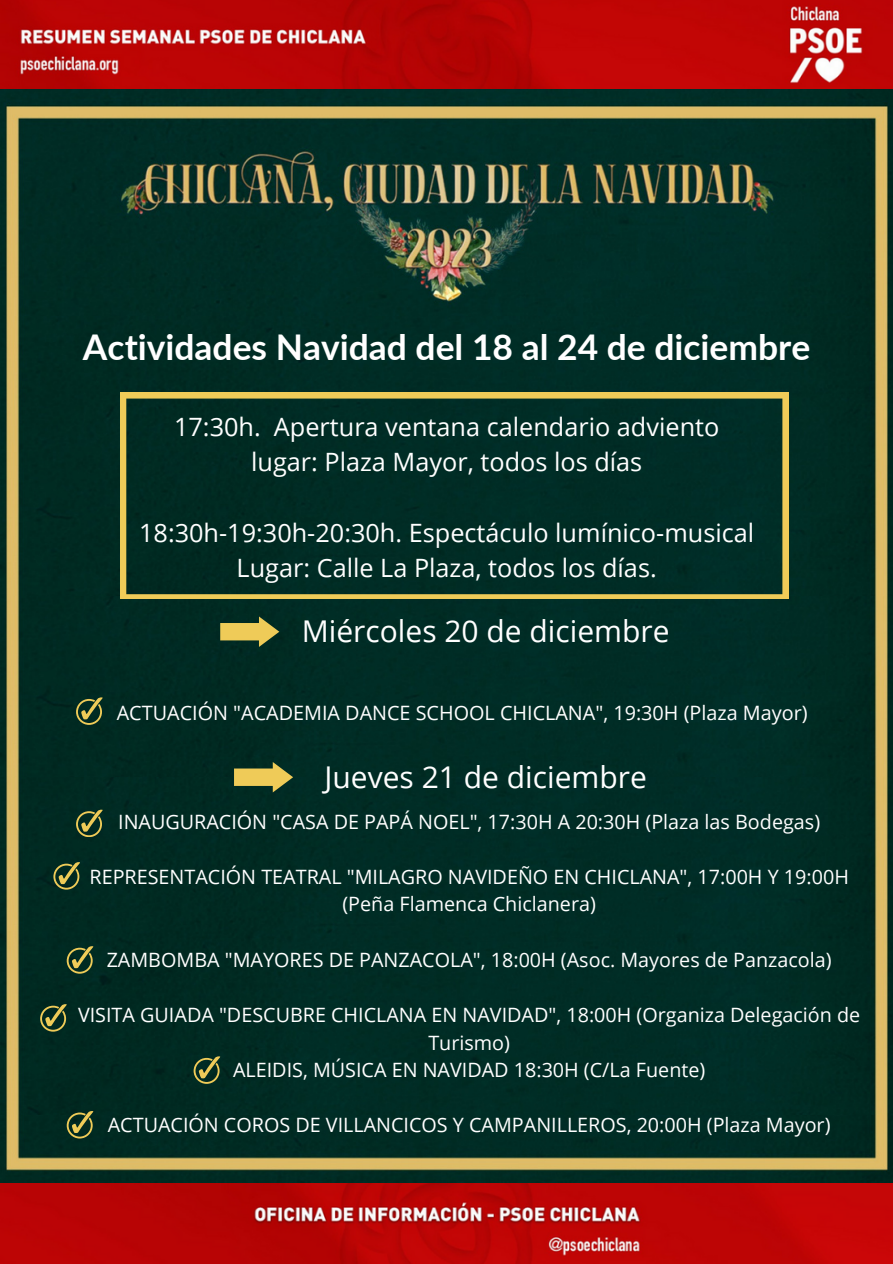
<style>
.page{position:relative;width:893px;height:1264px;background:#fff}
.page>*{position:absolute;margin:0;border:0;box-sizing:border-box;transform-origin:0 0}
.t1{font:700 35.4px "Lato";color:#fff}
.t2{font:30px "Open Sans";color:#fff}
.t3{font:25.2px/35.2px "Open Sans";color:#fff;text-align:center}
.t4{font:19.8px/27.6px "Open Sans";color:#fff;text-align:center}
</style>
<div class="page">
<img style="left:0;top:1182px;width:892px;height:81px">
<img style="left:0;top:0;width:892px;height:89px">
<img style="left:0;top:89px;width:892px;height:507px">
<img style="left:0;top:596px;width:892px;height:586px">
<div style="left:0;top:777px;width:892px;height:337px;background:#002c24"></div>
<svg style="left:120px;top:392px;width:668px;height:206px;background:#103628"></svg>
<svg style="left:220px;top:616px;width:59px;height:31px;background:#80803f"></svg>
<svg style="left:234px;top:762px;width:59px;height:30px;background:#858440"></svg>
<svg style="left:76px;top:697px;width:27px;height:27px"></svg>
<svg style="left:76px;top:809px;width:27px;height:27px"></svg>
<svg style="left:53px;top:862px;width:27px;height:27px"></svg>
<svg style="left:67px;top:946px;width:26px;height:27px"></svg>
<svg style="left:40px;top:1004px;width:27px;height:27px"></svg>
<svg style="left:193px;top:1056px;width:27px;height:27px"></svg>
<svg style="left:67px;top:1110px;width:26px;height:27px"></svg>
<p class="t1" style="left:83px;top:325px;width:728px">Actividades Navidad del 18 al 24 de diciembre</p>
<p class="t3" style="left:174px;top:408px;width:546px">17:30h. Apertura ventana calendario adviento</p>
<p class="t3" style="left:251px;top:443px;width:392px">lugar: Plaza Mayor, todos los días</p>
<p class="t3" style="left:139px;top:514px;width:616px">18:30h-19:30h-20:30h. Espectáculo lumínico-musical<br>Lugar: Calle La Plaza, todos los días.</p>
<p class="t2" style="left:302px;top:610px;width:369px">Miércoles 20 de diciembre</p>
<p class="t4" style="left:117px;top:698px;width:692px">ACTUACIÓN "ACADEMIA DANCE SCHOOL CHICLANA", 19:30H (Plaza Mayor)</p>
<p class="t2" style="left:324px;top:756px;width:324px">Jueves 21 de diciembre</p>
<p class="t4" style="left:118px;top:807px;width:703px">INAUGURACIÓN "CASA DE PAPÁ NOEL", 17:30H A 20:30H (Plaza las Bodegas)</p>
<p class="t4" style="left:89px;top:862px;width:760px">REPRESENTACIÓN TEATRAL "MILAGRO NAVIDEÑO EN CHICLANA", 17:00H Y 19:00H (Peña Flamenca Chiclanera)</p>
<p class="t4" style="left:107px;top:945px;width:726px">ZAMBOMBA "MAYORES DE PANZACOLA", 18:00H (Asoc. Mayores de Panzacola)</p>
<p class="t4" style="left:78px;top:1000px;width:783px">VISITA GUIADA "DESCUBRE CHICLANA EN NAVIDAD", 18:00H (Organiza Delegación de<br>Turismo)</p>
<p class="t4" style="left:233px;top:1055px;width:474px">ALEIDIS, MÚSICA EN NAVIDAD 18:30H (C/La Fuente)</p>
<p class="t4" style="left:108px;top:1110px;width:724px">ACTUACIÓN COROS DE VILLANCICOS Y CAMPANILLEROS, 20:00H (Plaza Mayor)</p>
</div>
